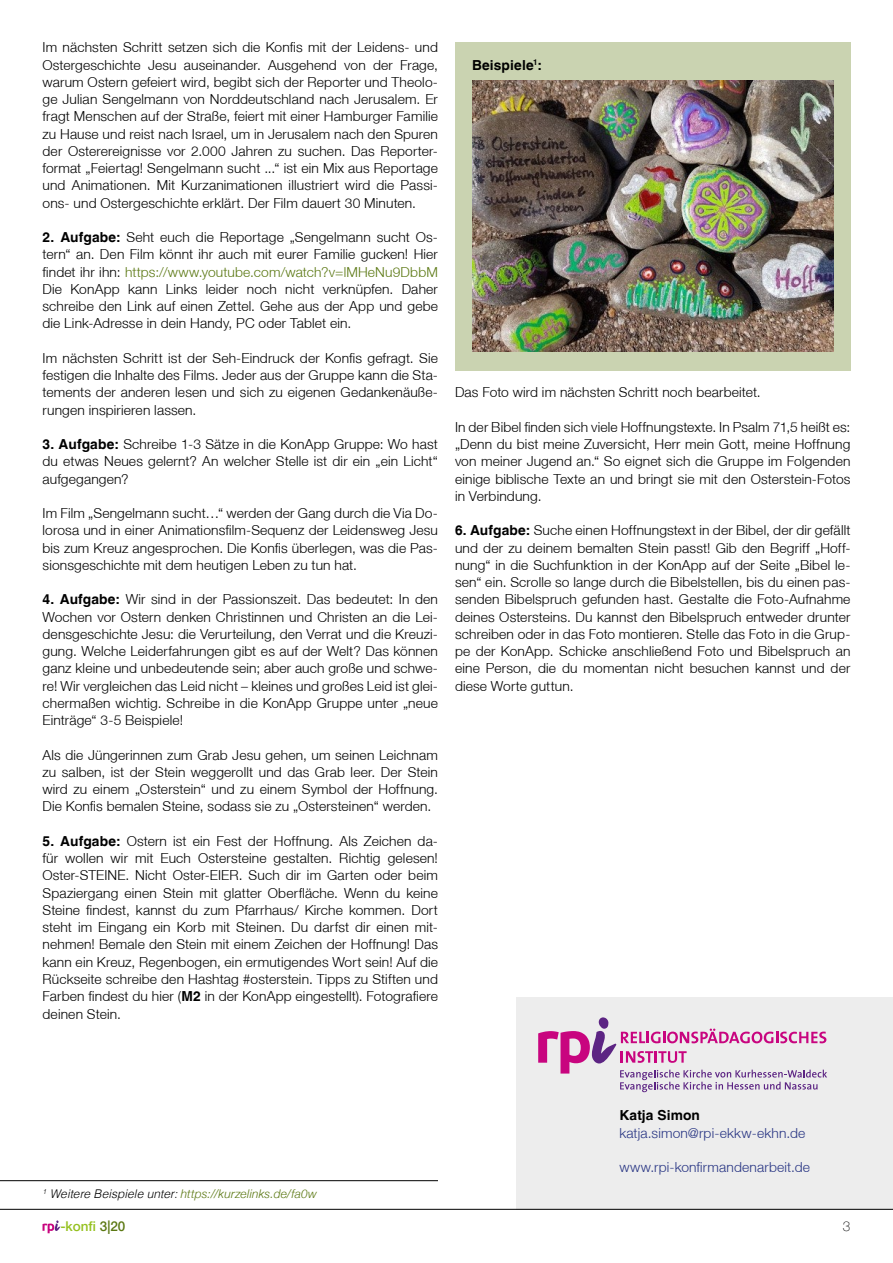
<style>
.page{position:relative;width:893px;height:1263px;background:#fff}
.page>*{position:absolute;margin:0;border:0;box-sizing:border-box;transform-origin:0 0}
.t1{font:300 13.8px/17.2px "Helvetica Neue LT";letter-spacing:.01em;color:#000;text-align:justify}
.t2{font:300 13.8px "Helvetica Neue LT";letter-spacing:.015em;color:#283583}
.t3{font:700 13.8px "Helvetica LT";letter-spacing:.01em;color:#000}
.t4{font:500 13.5px "Helvetica Neue LT";color:#95c11f}
.t5{font:100 13.5px "Helvetica Neue LT";color:#000}
.t6{font:italic 300 12px "Helvetica Neue LT";letter-spacing:.02em;color:#5b7813}
.s1{font-family:"Helvetica LT";font-weight:700}
.s2{color:#5b7813}
.s3{font-family:"Helvetica LT";color:#000}
</style>
<div class="page">
<div style="left:516px;top:997px;width:377px;height:212px;background:#ededed"></div>
<svg style="left:538px;top:1017px;width:289px;height:75px"></svg>
<div style="left:455px;top:43px;width:395px;height:328px;background:#cad3b1"></div>
<svg style="left:43px;top:1220px;width:17px;height:13px"></svg>
<hr style="left:0;top:1209px;width:893px;height:1px;background:#000">
<hr style="left:0;top:1180px;width:438px;height:1px;background:#000">
<img style="left:472px;top:81px;width:361px;height:271px">
<p class="t1" style="left:43px;top:39px;width:397px">Im nächsten Schritt setzen sich die Konfis mit der Leidens- und Ostergeschichte Jesu auseinander. Ausgehend von der Frage, warum Ostern gefeiert wird, begibt sich der Reporter und Theolo&shy;ge Julian Sengelmann von Norddeutschland nach Jerusalem. Er fragt Menschen auf der Straße, feiert mit einer Hamburger Familie zu Hause und reist nach Israel, um in Jerusalem nach den Spuren der Osterereignisse vor 2.000 Jahren zu suchen. Das Reporter&shy;format „Feiertag! Sengelmann sucht ...“ ist ein Mix aus Reportage und Animationen. Mit Kurzanimationen illustriert wird die Passi&shy;ons- und Ostergeschichte erklärt. Der Film dauert 30 Minuten.</p>
<p class="t1" style="left:43px;top:228px;width:397px"><span class="s1">2. Aufgabe:</span> Seht euch die Reportage „Sengelmann sucht Os&shy;tern“ an. Den Film könnt ihr auch mit eurer Familie gucken! Hier findet ihr ihn: <span class="s2">https://www.youtube.com/watch?v=lMHeNu9DbbM </span>Die KonApp kann Links leider noch nicht verknüpfen. Daher schreibe den Link auf einen Zettel. Gehe aus der App und gebe die Link-Adresse in dein Handy, PC oder Tablet ein.</p>
<p class="t1" style="left:43px;top:349px;width:397px">Im nächsten Schritt ist der Seh-Eindruck der Konfis gefragt. Sie festigen die Inhalte des Films. Jeder aus der Gruppe kann die Sta&shy;tements der anderen lesen und sich zu eigenen Gedankenäuße&shy;rungen inspirieren lassen.</p>
<p class="t1" style="left:43px;top:435px;width:397px"><span class="s1">3. Aufgabe:</span> Schreibe 1-3 Sätze in die KonApp Gruppe: Wo hast du etwas Neues gelernt? An welcher Stelle ist dir ein „ein Licht“ aufgegangen?</p>
<p class="t1" style="left:43px;top:504px;width:397px">Im Film „Sengelmann sucht…“ werden der Gang durch die Via Do&shy;lorosa und in einer Animationsfilm-Sequenz der Leidensweg Jesu bis zum Kreuz angesprochen. Die Konfis überlegen, was die Pas&shy;sionsgeschichte mit dem heutigen Leben zu tun hat.</p>
<p class="t1" style="left:43px;top:591px;width:397px"><span class="s1">4. Aufgabe:</span> Wir sind in der Passionszeit. Das bedeutet: In den Wochen vor Ostern denken Christinnen und Christen an die Lei&shy;densgeschichte Jesu: die Verurteilung, den Verrat und die Kreuzi&shy;gung. Welche Leiderfahrungen gibt es auf der Welt? Das können ganz kleine und unbedeutende sein; aber auch große und schwe&shy;re! Wir vergleichen das Leid nicht – kleines und großes Leid ist glei&shy;chermaßen wichtig. Schreibe in die KonApp Gruppe unter „neue Einträge“ 3-5 Beispiele!</p>
<p class="t1" style="left:43px;top:746px;width:397px">Als die Jüngerinnen zum Grab Jesu gehen, um seinen Leichnam zu salben, ist der Stein weggerollt und das Grab leer. Der Stein wird zu einem „Osterstein“ und zu einem Symbol der Hoffnung.<br>Die Konfis bemalen Steine, sodass sie zu „Ostersteinen“ werden.</p>
<p class="t1" style="left:43px;top:832px;width:397px"><span class="s1">5. Aufgabe:</span> Ostern ist ein Fest der Hoffnung. Als Zeichen da&shy;für wollen wir mit Euch Ostersteine gestalten. Richtig gelesen!<br>Oster-STEINE. Nicht Oster-EIER. Such dir im Garten oder beim Spaziergang einen Stein mit glatter Oberfläche. Wenn du keine Steine findest, kannst du zum Pfarrhaus/ Kirche kommen. Dort steht im Eingang ein Korb mit Steinen. Du darfst dir einen mit&shy;nehmen! Bemale den Stein mit einem Zeichen der Hoffnung! Das kann ein Kreuz, Regenbogen, ein ermutigendes Wort sein! Auf die Rückseite schreibe den Hashtag #osterstein. Tipps zu Stiften und Farben findest du hier (<span class="s1">M2</span> in der KonApp eingestellt). Fotografiere deinen Stein.</p>
<p class="t3" style="left:472px;top:56px;width:72px">Beispiele<sup>1</sup>:</p>
<p class="t1" style="left:455px;top:384px;width:307px">Das Foto wird im nächsten Schritt noch bearbeitet.</p>
<p class="t1" style="left:455px;top:418px;width:397px">In der Bibel finden sich viele Hoffnungstexte. In Psalm 71,5 heißt es: „Denn du bist meine Zuversicht, Herr mein Gott, meine Hoffnung von meiner Jugend an.“ So eignet sich die Gruppe im Folgenden einige biblische Texte an und bringt sie mit den Osterstein-Fotos in Verbindung.</p>
<p class="t1" style="left:455px;top:522px;width:397px"><span class="s1">6. Aufgabe:</span> Suche einen Hoffnungstext in der Bibel, der dir gefällt und der zu deinem bemalten Stein passt! Gib den Begriff „Hoff&shy;nung“ in die Suchfunktion in der KonApp auf der Seite „Bibel le&shy;sen“ ein. Scrolle so lange durch die Bibelstellen, bis du einen pas&shy;senden Bibelspruch gefunden hast. Gestalte die Foto-Aufnahme deines Ostersteins. Du kannst den Bibelspruch entweder drunter schreiben oder in das Foto montieren. Stelle das Foto in die Grup&shy;pe der KonApp. Schicke anschließend Foto und Bibelspruch an eine Person, die du momentan nicht besuchen kannst und der diese Worte guttun.</p>
<p class="t6" style="left:43px;top:1186px;width:276px"><sup>1</sup> <span class="s3">Weitere Beispiele unter:</span> https://kurzelinks.de/fa0w</p>
<p class="t3" style="left:619px;top:1107px;width:82px">Katja Simon</p>
<p class="t2" style="left:619px;top:1124px;width:187px">katja.simon@rpi-ekkw-ekhn.de</p>
<p class="t2" style="left:619px;top:1159px;width:192px">www.rpi-konfirmandenarbeit.de</p>
<p class="t4" style="left:60px;top:1218px;width:67px">-konfi <span class="s2">3|20</span></p>
<p class="t5" style="left:843px;top:1218px;width:9px">3</p>
</div>
